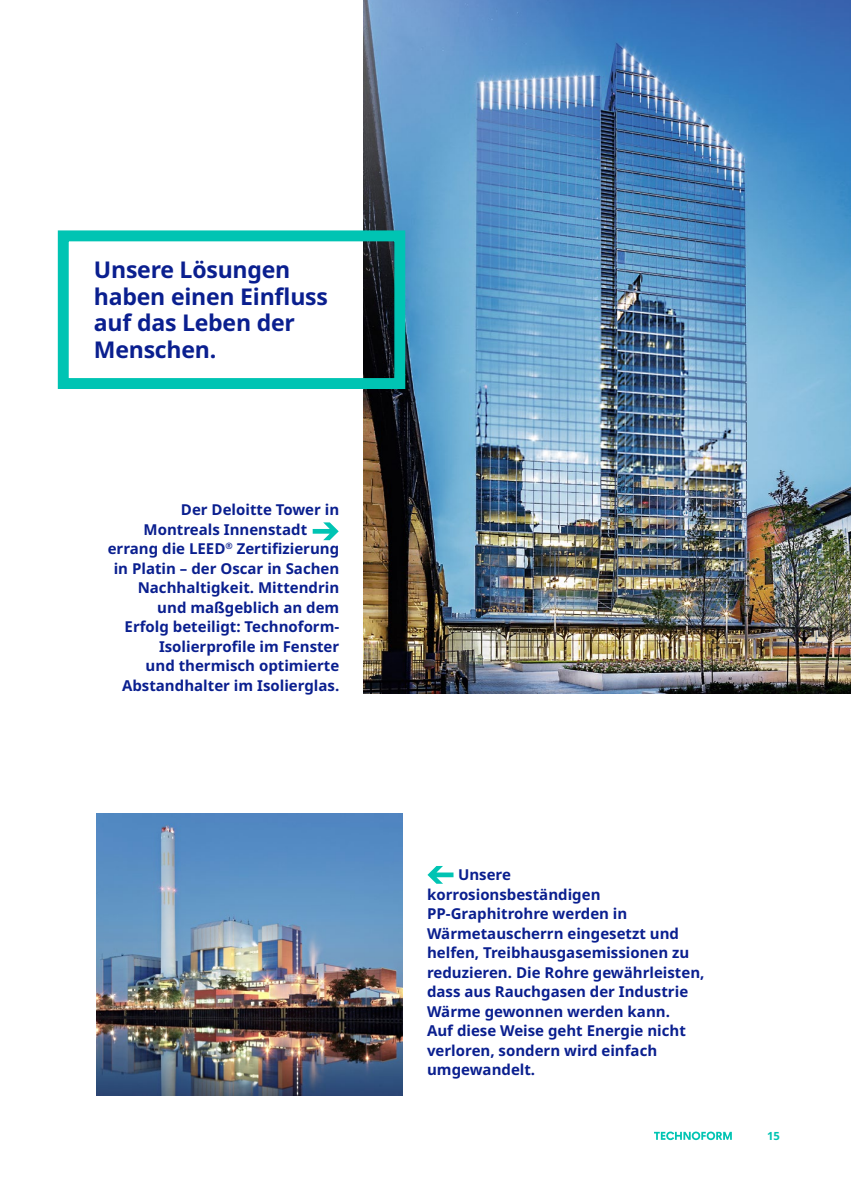
<style>
.page{position:relative;width:851px;height:1188px;background:#fff}
.page>*{position:absolute;margin:0;border:0;box-sizing:border-box;transform-origin:0 0}
.t1{font:700 23px/26.5px "Noto Sans";letter-spacing:-.01em;color:#0a1f8f}
.t2{font:700 15px/19.5px "Noto Sans";color:#0a1f8f;text-align:right}
.t3{font:700 11.25px "Noto Sans";color:#00c4b3}
</style>
<div class="page">
<svg style="left:654px;top:1131px;width:77px;height:8px"></svg>
<img style="left:364px;top:0;width:486px;height:693px">
<svg style="left:312px;top:522px;width:26px;height:18px"></svg>
<div style="left:58px;top:230px;width:347px;height:159px;border:11px solid #00c4b3"></div>
<img style="left:96px;top:813px;width:306px;height:281px">
<svg style="left:427px;top:866px;width:26px;height:17px"></svg>
<h1 class="t1" style="left:94px;top:257px;width:235px">Unsere Lösungen haben einen Einfluss auf das Leben der<br>Menschen.</h1>
<p class="t2" style="left:108px;top:500px;width:233px">Der Deloitte Tower in<br>Montreals Innenstadt eng errang die LEED<sup>®</sup> Zertifizierung in Platin – der Oscar in Sachen<br>Nachhaltigkeit. Mittendrin und maßgeblich an dem<br>Erfolg beteiligt: Technoform-<br>Isolierprofile im Fenster<br>und thermisch optimierte<br>Abstandhalter im Isolierglas.</p>
<p class="t2" style="left:427px;top:865px;width:279px;text-align:left;text-indent:31px">Unsere<br>korrosionsbeständigen<br>PP-Graphitrohre werden in<br>Wärmetauscherrn eingesetzt und helfen, Treibhausgasemissionen zu reduzieren. Die Rohre gewährleisten, dass aus Rauchgasen der Industrie<br>Wärme gewonnen werden kann.<br>Auf diese Weise geht Energie nicht verloren, sondern wird einfach umgewandelt.</p>
<p class="t3" style="left:767px;top:1127px;width:14px">15</p>
</div>
